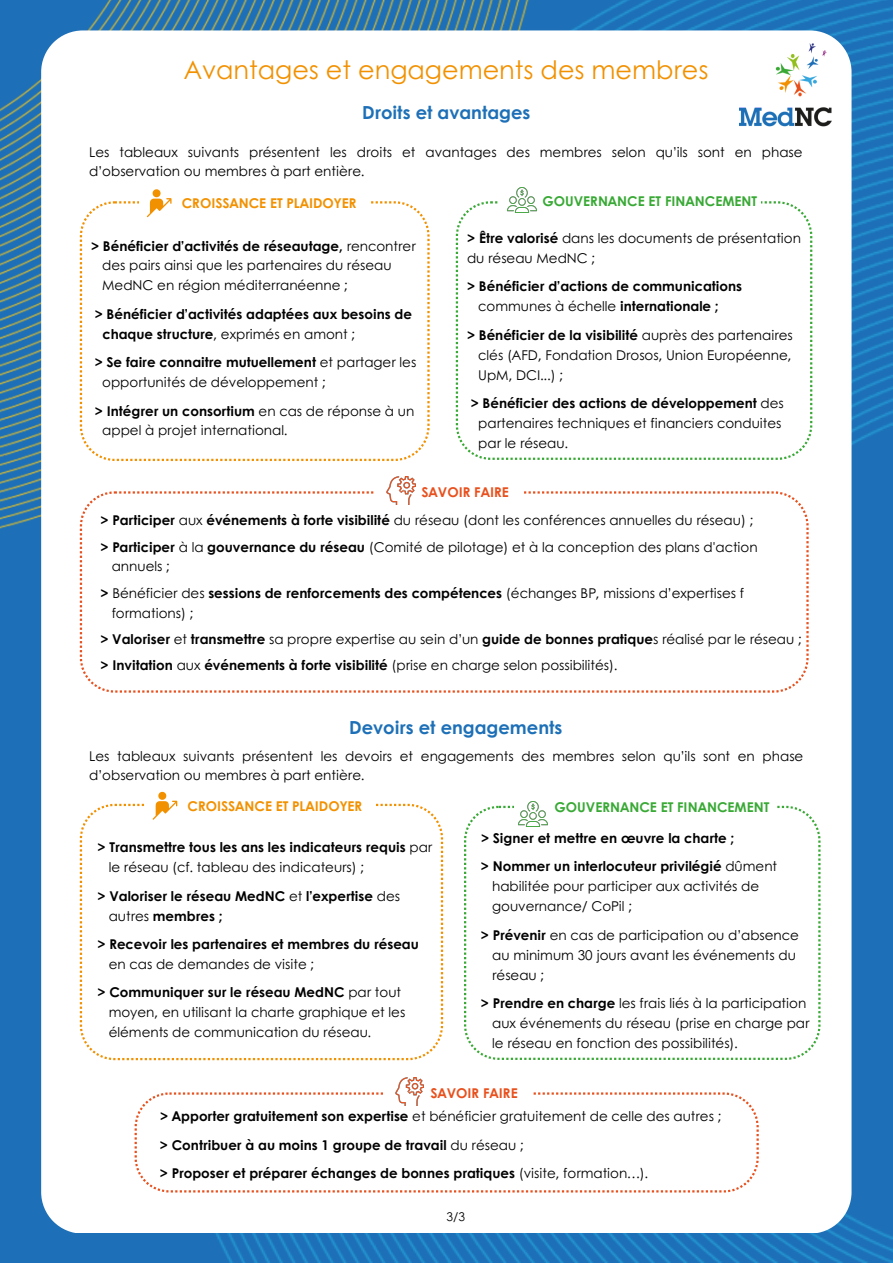
<style>
.page{position:relative;width:893px;height:1264px;background:#fff}
.page>*{position:absolute;margin:0;border:0;box-sizing:border-box;transform-origin:0 0}
.t1{font:25.5px "Century Gothic";color:#f29100}
.t2{font:700 18px "Century Gothic";color:#1d70b7}
.t3{font:13.5px/19px "Century Gothic";color:#000}
.t4{font:700 13.5px "Century Gothic";color:#000}
.t5{font:700 13.5px "Century Gothic";color:#39a935}
.t6{font:700 13.5px "Century Gothic";color:#f29100}
.t7{font:700 13.5px "Century Gothic";color:#e8501d}
.t8{font:12px "Century Gothic";color:#000}
.s1{font-weight:400}
.s2{font-weight:700}
</style>
<div class="page">
<div style="left:0;top:0;width:892px;height:1262px;background:#1d70b7"></div>
<img style="left:215px;top:0;width:677px;height:1262px">
<img style="left:0;top:0;width:550px;height:529px">
<div style="left:41px;top:30px;width:810px;height:1203px;background:#fff"></div>
<img style="left:739px;top:43px;width:92px;height:84px">
<div style="left:80px;top:201px;width:349px;height:260px;background:#fff"></div>
<div style="left:139px;top:187px;width:231px;height:28px;background:#fff"></div>
<svg style="left:147px;top:189px;width:24px;height:28px"></svg>
<div style="left:80px;top:803px;width:363px;height:257px;background:#fff"></div>
<div style="left:145px;top:789px;width:231px;height:29px;background:#fff"></div>
<svg style="left:153px;top:791px;width:24px;height:28px"></svg>
<div style="left:456px;top:201px;width:356px;height:259px;background:#fff"></div>
<div style="left:498px;top:192px;width:262px;height:28px;background:#fff"></div>
<img style="left:507px;top:188px;width:30px;height:25px">
<div style="left:80px;top:491px;width:728px;height:201px;background:#fff"></div>
<div style="left:374px;top:477px;width:150px;height:28px;background:#fff"></div>
<img style="left:387px;top:476px;width:28px;height:28px">
<div style="left:464px;top:805px;width:356px;height:254px;background:#fff"></div>
<div style="left:514px;top:791px;width:262px;height:29px;background:#fff"></div>
<img style="left:518px;top:801px;width:29px;height:25px">
<div style="left:134px;top:1092px;width:624px;height:100px;background:#fff"></div>
<div style="left:383px;top:1078px;width:149px;height:28px;background:#fff"></div>
<img style="left:396px;top:1077px;width:28px;height:28px">
<p class="t1" style="left:184px;top:50px;width:525px">Avantages et engagements des membres</p>
<p class="t2" style="left:362px;top:98px;width:170px">Droits et avantages</p>
<p class="t3" style="left:89px;top:141px;width:714px">Les tableaux suivants présentent les droits et avantages des membres selon qu’ils sont en phase d’observation ou membres à part entière.</p>
<p class="t6" style="left:182px;top:193px;width:176px">CROISSANCE ET PLAIDOYER</p>
<p class="t4" style="left:91px;top:235px;width:326px">&gt; Bénéficier d’activités de réseautage, <span class="s1">rencontrer</span></p>
<p class="t3" style="left:102px;top:255px;width:291px">des pairs ainsi que les partenaires du réseau</p>
<p class="t3" style="left:102px;top:275px;width:247px">MedNC en région méditerranéenne ;</p>
<p class="t4" style="left:95px;top:304px;width:318px">&gt; Bénéficier d’activités adaptées aux besoins de</p>
<p class="t3" style="left:102px;top:323px;width:254px"><span class="s2">chaque structure</span>, exprimés en amont ;</p>
<p class="t4" style="left:95px;top:352px;width:323px">&gt; Se faire connaitre mutuellement <span class="s1">et partager les</span></p>
<p class="t3" style="left:102px;top:372px;width:225px">opportunités de développement ;</p>
<p class="t4" style="left:95px;top:400px;width:321px">&gt; Intégrer un consortium <span class="s1">en cas de réponse à un</span></p>
<p class="t3" style="left:102px;top:420px;width:187px">appel à projet international.</p>
<p class="t5" style="left:542px;top:190px;width:216px">GOUVERNANCE ET FINANCEMENT</p>
<p class="t3" style="left:467px;top:228px;width:335px"><span class="s2">&gt; Être valorisé</span> dans les documents de présentation</p>
<p class="t3" style="left:467px;top:248px;width:130px">du réseau MedNC ;</p>
<p class="t4" style="left:467px;top:276px;width:276px">&gt; Bénéficier d’actions de communications</p>
<p class="t3" style="left:478px;top:296px;width:242px">communes à échelle <span class="s2">internationale ;</span></p>
<p class="t4" style="left:467px;top:324px;width:327px">&gt; Bénéficier de la visibilité <span class="s1">auprès des partenaires</span></p>
<p class="t3" style="left:478px;top:344px;width:315px">clés (AFD, Fondation Drosos, Union Européenne,</p>
<p class="t3" style="left:478px;top:364px;width:86px">UpM, DCI...) ;</p>
<p class="t4" style="left:470px;top:393px;width:314px">&gt; Bénéficier des actions de développement <span class="s1">des</span></p>
<p class="t3" style="left:478px;top:413px;width:305px">partenaires techniques et financiers conduites</p>
<p class="t3" style="left:478px;top:433px;width:91px">par le réseau.</p>
<p class="t7" style="left:421px;top:481px;width:89px">SAVOIR FAIRE</p>
<p class="t3" style="left:101px;top:510px;width:654px"><span class="s2">&gt; Participer</span> aux <span class="s2">événements à forte visibilité</span> du réseau (dont les conférences annuelles du réseau) ;</p>
<p class="t3" style="left:100px;top:536px;width:658px"><span class="s2">&gt; Participer</span> à la <span class="s2">gouvernance du réseau</span> (Comité de pilotage) et à la conception des plans d'action</p>
<p class="t3" style="left:112px;top:556px;width:60px">annuels ;</p>
<p class="t3" style="left:100px;top:582px;width:645px"><span class="s2">&gt;</span> Bénéficier des <span class="s2">sessions de renforcements des compétences</span> (échanges BP, missions d’expertises f</p>
<p class="t3" style="left:112px;top:602px;width:83px">formations) ;</p>
<p class="t3" style="left:100px;top:628px;width:702px"><span class="s2">&gt; Valoriser</span> et <span class="s2">transmettre</span> sa propre expertise au sein d’un <span class="s2">guide de bonnes pratique</span>s réalisé par le réseau ;</p>
<p class="t4" style="left:100px;top:655px;width:518px">&gt; Invitation <span class="s1">aux</span> événements à forte visibilité <span class="s1">(prise en charge selon possibilités).</span></p>
<p class="t2" style="left:349px;top:713px;width:215px">Devoirs et engagements</p>
<p class="t3" style="left:89px;top:746px;width:715px">Les tableaux suivants présentent les devoirs et engagements des membres selon qu’ils sont en phase d’observation ou membres à part entière.</p>
<p class="t6" style="left:187px;top:795px;width:176px">CROISSANCE ET PLAIDOYER</p>
<p class="t4" style="left:98px;top:836px;width:336px">&gt; Transmettre tous les ans les indicateurs requis <span class="s1">par</span></p>
<p class="t3" style="left:109px;top:857px;width:257px">le réseau (cf. tableau des indicateurs) ;</p>
<p class="t4" style="left:97px;top:885px;width:304px">&gt; Valoriser le réseau MedNC <span class="s1">et</span> l’expertise <span class="s1">des</span></p>
<p class="t4" style="left:109px;top:905px;width:115px"><span class="s1">autres</span> membres ;</p>
<p class="t4" style="left:97px;top:933px;width:323px">&gt; Recevoir les partenaires et membres du réseau</p>
<p class="t3" style="left:109px;top:953px;width:207px">en cas de demandes de visite ;</p>
<p class="t4" style="left:97px;top:982px;width:305px">&gt; Communiquer sur le réseau MedNC <span class="s1">par tout</span></p>
<p class="t3" style="left:109px;top:1002px;width:298px">moyen, en utilisant la charte graphique et les</p>
<p class="t3" style="left:109px;top:1022px;width:264px">éléments de communication du réseau.</p>
<p class="t5" style="left:554px;top:796px;width:216px">GOUVERNANCE ET FINANCEMENT</p>
<p class="t4" style="left:481px;top:827px;width:255px">&gt; Signer et mettre en œuvre la charte ;</p>
<p class="t4" style="left:481px;top:855px;width:298px">&gt; Nommer un interlocuteur privilégié <span class="s1">dûment</span></p>
<p class="t3" style="left:492px;top:876px;width:268px">habilitée pour participer aux activités de</p>
<p class="t3" style="left:492px;top:896px;width:141px">gouvernance/ CoPil ;</p>
<p class="t3" style="left:481px;top:924px;width:319px"><span class="s2">&gt; Prévenir</span> en cas de participation ou d’absence</p>
<p class="t3" style="left:492px;top:944px;width:305px">au minimum 30 jours avant les événements du</p>
<p class="t3" style="left:492px;top:964px;width:54px">réseau ;</p>
<p class="t3" style="left:481px;top:992px;width:327px"><span class="s2">&gt; Prendre en charge</span> les frais liés à la participation</p>
<p class="t3" style="left:492px;top:1012px;width:319px">aux événements du réseau (prise en charge par</p>
<p class="t3" style="left:492px;top:1032px;width:247px">le réseau en fonction des possibilités).</p>
<p class="t7" style="left:430px;top:1082px;width:89px">SAVOIR FAIRE</p>
<p class="t3" style="left:160px;top:1106px;width:563px"><span class="s2">&gt; Apporter gratuitement son expertise</span> et bénéficier gratuitement de celle des autres ;</p>
<p class="t4" style="left:160px;top:1134px;width:365px">&gt; Contribuer à au moins 1 groupe de travail <span class="s1">du réseau ;</span></p>
<p class="t4" style="left:160px;top:1163px;width:489px">&gt; Proposer et préparer échanges de bonnes pratiques <span class="s1">(visite, formation…).</span></p>
<p class="t8" style="left:446px;top:1207px;width:20px">3/3</p>
</div>
